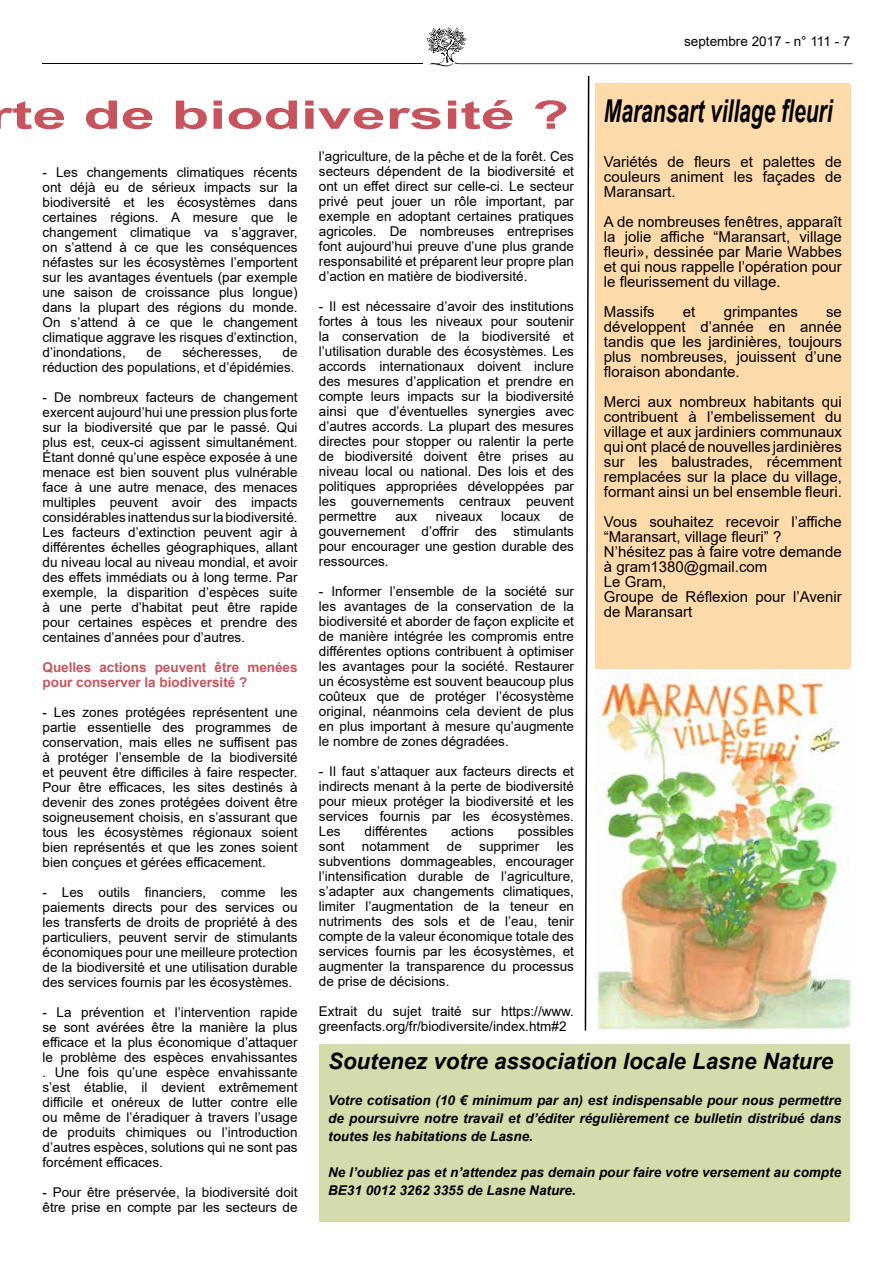
<style>
.page{position:relative;width:893px;height:1263px;background:#fff}
.page>*{position:absolute;margin:0;border:0;box-sizing:border-box;transform-origin:0 0}
.t1{font:700 39.3px "Arial";color:#c7545d;scale:1.55 1}
.t2{font:italic 700 31.5px "Arial";color:#000;scale:.67 1}
.t3{font:italic 700 22.5px "Arial";color:#000}
.t4{font:15px/15px "Arial";color:#000;text-align:justify}
.t5{font:13.5px/15px "Arial";color:#000;text-align:justify}
.t6{font:italic 700 13.5px/18px "Arial";color:#000;text-align:justify}
.t7{font:700 13.5px/15px "Arial";color:#c7545d}
</style>
<div class="page">
<svg style="left:427px;top:27px;width:426px;height:39px"></svg>
<hr style="left:43px;top:63px;width:380px;height:1px;background:#000">
<svg style="left:584px;top:76px;width:6px;height:955px"></svg>
<div style="left:595px;top:83px;width:255px;height:947px;background:#ffdaab"></div>
<img style="left:595px;top:669px;width:255px;height:361px">
<div style="left:320px;top:1044px;width:530px;height:177px;background:#d6dbac"></div>
<p class="t5" style="left:684px;top:34px;width:168px">septembre 2017 - n° 111 - 7</p>
<h2 class="t2" style="left:604px;top:90px;width:343px">Maransart village fleuri</h2>
<p class="t4" style="left:604px;top:154px;width:240px">Variétés de fleurs et palettes de couleurs animent les façades de Maransart.</p>
<p class="t4" style="left:604px;top:214px;width:240px">A de nombreuses fenêtres, apparaît la jolie affiche “Maransart, village fleuri», dessinée par Marie Wabbes et qui nous rappelle l’opération pour le fleurissement du village.</p>
<p class="t4" style="left:604px;top:304px;width:52px">Massifs</p>
<p class="t4" style="left:683px;top:304px;width:14px">et</p>
<p class="t4" style="left:724px;top:304px;width:76px">grimpantes</p>
<h1 class="t1" style="left:-12px;top:87px;width:376px">rte de biodiversité ?</h1>
<p class="t5" style="left:43px;top:164px;width:257px">- Les changements climatiques récents ont déjà eu de sérieux impacts sur la biodiversité et les écosystèmes dans certaines régions. A mesure que le changement climatique va s’aggraver, on s’attend à ce que les conséquences néfastes sur les écosystèmes l’emportent sur les avantages éventuels (par exemple une saison de croissance plus longue) dans la plupart des régions du monde.<br>On s’attend à ce que le changement climatique aggrave les risques d’extinction, d’inondations,</p>
<p class="t5" style="left:319px;top:149px;width:257px">l’agriculture, de la pêche et de la forêt. Ces secteurs dépendent de la biodiversité et ont un effet direct sur celle-ci. Le secteur privé peut jouer un rôle important, par exemple en adoptant certaines pratiques agricoles. De nombreuses entreprises font aujourd’hui preuve d’une plus grande responsabilité et préparent leur propre plan d’action en matière de biodiversité.</p>
<p class="t5" style="left:319px;top:299px;width:257px">- Il est nécessaire d’avoir des institutions fortes à tous les niveaux pour soutenir la conservation de la biodiversité et l’utilisation durable des écosystèmes. Les accords internationaux doivent inclure des mesures d’application et prendre en compte leurs impacts sur la biodiversité ainsi que d’éventuelles synergies avec d’autres accords. La plupart des mesures directes pour stopper ou ralentir la perte de biodiversité doivent être prises au niveau local ou national. Des lois et des politiques appropriées développées par les gouvernements centraux peuvent permettre</p>
<p class="t4" style="left:604px;top:304px;width:240px;text-indent:222px">se développent d’année en année tandis que les jardinières, toujours plus nombreuses, jouissent d’une floraison abondante.</p>
<p class="t4" style="left:604px;top:394px;width:240px">Merci aux nombreux habitants qui contribuent à l’embelissement du village et aux jardiniers communaux qui ont placé de nouvelles jardinières sur les balustrades, récemment remplacées sur la place du village, formant ainsi un bel ensemble fleuri.</p>
<p class="t4" style="left:604px;top:514px;width:240px;text-align:left">Vous souhaitez recevoir l’affiche “Maransart, village fleuri” ?<br>N’hésitez pas à faire votre demande à gram1380@gmail.com<br>Le Gram,<br>Groupe de Réflexion pour l’Avenir de Maransart</p>
<p class="t5" style="left:147px;top:344px;width:17px">de</p>
<p class="t5" style="left:182px;top:344px;width:81px">sécheresses,</p>
<p class="t5" style="left:43px;top:344px;width:257px;text-align:right">de<br>réduction des populations, et d’épidémies.</p>
<p class="t5" style="left:43px;top:389px;width:257px">- De nombreux facteurs de changement exercent aujourd’hui une pression plus forte sur la biodiversité que par le passé. Qui plus est, ceux-ci agissent simultanément.<br>Étant donné qu’une espèce exposée à une menace est bien souvent plus vulnérable face à une autre menace, des menaces multiples peuvent avoir des impacts considérables inattendus sur la biodiversité.<br>Les facteurs d’extinction peuvent agir à différentes échelles géographiques, allant du niveau local au niveau mondial, et avoir des effets immédiats ou à long terme. Par exemple, la disparition d’espèces suite à une perte d’habitat peut être rapide pour certaines espèces et prendre des centaines d’années pour d’autres.</p>
<p class="t7" style="left:43px;top:659px;width:257px">Quelles actions peuvent être menées pour conserver la biodiversité ?</p>
<p class="t5" style="left:43px;top:704px;width:257px">- Les zones protégées représentent une partie essentielle des programmes de conservation, mais elles ne suffisent pas à protéger l’ensemble de la biodiversité et peuvent être difficiles à faire respecter.<br>Pour être efficaces, les sites destinés à devenir des zones protégées doivent être soigneusement choisis, en s’assurant que tous les écosystèmes régionaux soient bien représentés et que les zones soient bien conçues et gérées efficacement.</p>
<p class="t5" style="left:43px;top:884px;width:257px">- Les outils financiers, comme les paiements directs pour des services ou les transferts de droits de propriété à des particuliers, peuvent servir de stimulants économiques pour une meilleure protection de la biodiversité et une utilisation durable des services fournis par les écosystèmes.</p>
<p class="t5" style="left:43px;top:1004px;width:257px">- La prévention et l’intervention rapide se sont avérées être la manière la plus efficace et la plus économique d’attaquer le problème des espèces envahissantes . Une fois qu’une espèce envahissante s’est établie, il devient extrêmement difficile et onéreux de lutter contre elle ou même de l’éradiquer à travers l’usage de produits chimiques ou l’introduction d’autres espèces, solutions qui ne sont pas forcément efficaces.</p>
<p class="t5" style="left:43px;top:1184px;width:257px">- Pour être préservée, la biodiversité doit être prise en compte par les secteurs de</p>
<p class="t5" style="left:319px;top:509px;width:257px;text-indent:240px">de gouvernement d’offrir des stimulants pour encourager une gestion durable des ressources.</p>
<p class="t5" style="left:319px;top:584px;width:257px">- Informer l’ensemble de la société sur les avantages de la conservation de la biodiversité et aborder de façon explicite et de manière intégrée les compromis entre différentes options contribuent à optimiser les avantages pour la société. Restaurer un écosystème est souvent beaucoup plus coûteux que de protéger l’écosystème original, néanmoins cela devient de plus en plus important à mesure qu’augmente le nombre de zones dégradées.</p>
<p class="t5" style="left:319px;top:764px;width:257px">- Il faut s’attaquer aux facteurs directs et indirects menant à la perte de biodiversité pour mieux protéger la biodiversité et les services fournis par les écosystèmes.<br>Les</p>
<p class="t5" style="left:395px;top:509px;width:23px">aux</p>
<p class="t5" style="left:436px;top:509px;width:48px">niveaux</p>
<p class="t5" style="left:501px;top:509px;width:41px">locaux</p>
<p class="t5" style="left:365px;top:824px;width:64px">différentes</p>
<p class="t5" style="left:451px;top:824px;width:44px">actions</p>
<p class="t5" style="left:518px;top:824px;width:58px">possibles</p>
<p class="t5" style="left:319px;top:839px;width:27px">sont</p>
<p class="t5" style="left:362px;top:839px;width:69px">notamment</p>
<p class="t5" style="left:447px;top:839px;width:17px">de</p>
<p class="t5" style="left:479px;top:839px;width:62px">supprimer</p>
<p class="t5" style="left:319px;top:839px;width:257px;text-indent:238px">les subventions dommageables, encourager l’intensification durable de l’agriculture, s’adapter aux changements climatiques, limiter l’augmentation de la teneur en nutriments des sols et de l’eau, tenir compte de la valeur économique totale des services fournis par les écosystèmes, et augmenter la transparence du processus de prise de décisions.</p>
<p class="t5" style="left:319px;top:1004px;width:257px">Extrait du sujet traité sur https://www. greenfacts.org/fr/biodiversite/index.htm#2</p>
<h3 class="t3" style="left:328px;top:1046px;width:507px">Soutenez votre association locale Lasne Nature</h3>
<p class="t6" style="left:328px;top:1091px;width:514px">Votre cotisation (10 € minimum par an) est indispensable pour nous permettre de poursuivre notre travail et d’éditer régulièrement ce bulletin distribué dans toutes les habitations de Lasne.</p>
<p class="t6" style="left:328px;top:1163px;width:514px">Ne l’oubliez pas et n’attendez pas demain pour faire votre versement au compte<br>BE31 0012 3262 3355 de Lasne Nature.</p>
</div>
